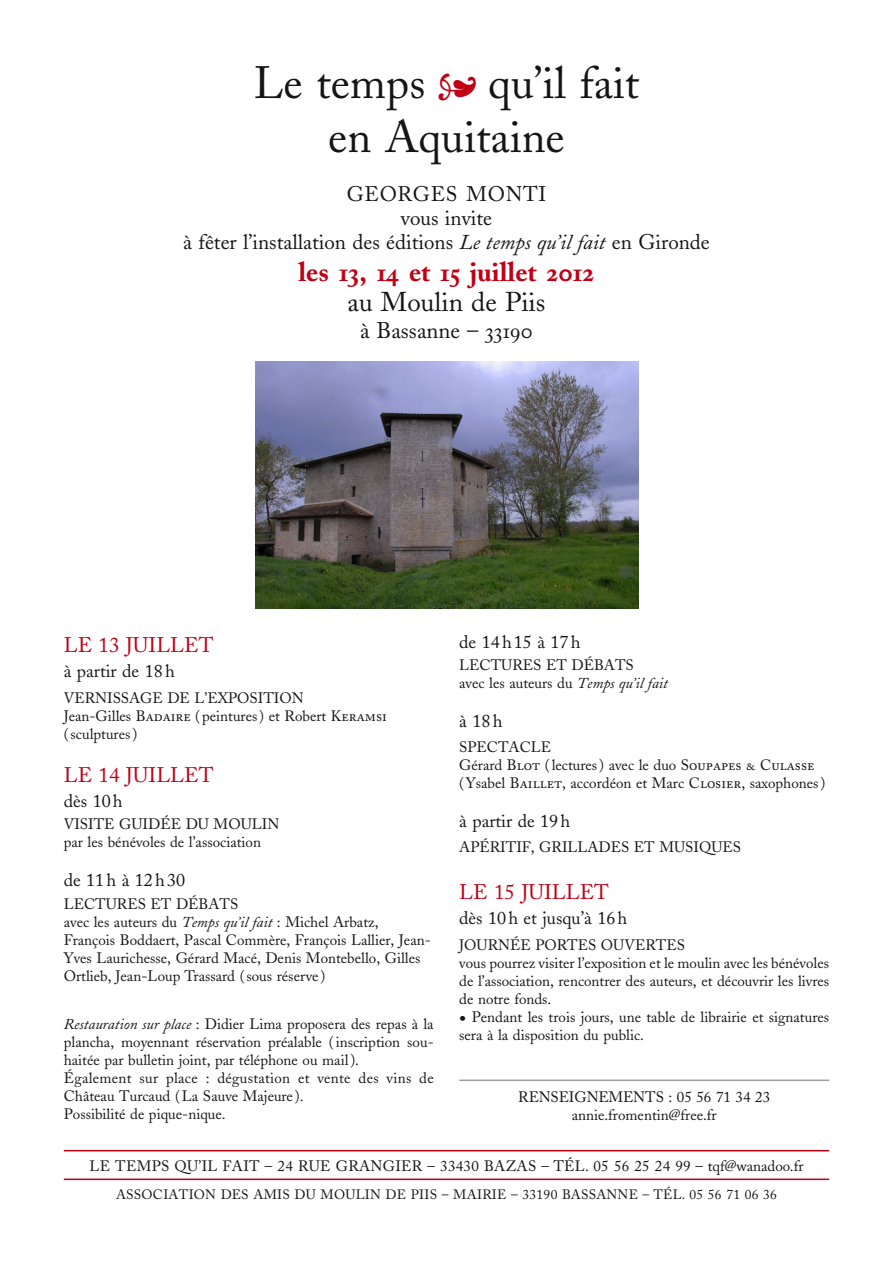
<style>
.page{position:relative;width:893px;height:1263px;background:#fff}
.page>*{position:absolute;margin:0;border:0;box-sizing:border-box;transform-origin:0 0}
.t1{font:45px/54px "Adobe Caslon";color:#151518;text-align:center}
.t2{font:27px "Adobe Caslon Bold Os F";color:#bf0015}
.t3{font:27px "Adobe Caslon";color:#151518}
.t4{font:22.5px "Adobe Caslon";color:#151518}
.t5{font:21px/24px "Adobe Caslon";color:#151518;text-align:center}
.t6{font:21px "Adobe Caslon";color:#bf0015}
.t7{font:18px "Adobe Caslon";color:#151518}
.t8{font:15px/18px "Adobe Caslon";color:#151518}
.t9{font:15px "Adobe Caslon";letter-spacing:.02em;color:#151518}
.t10{font:13.5px "Adobe Caslon";letter-spacing:.02em;color:#151518}
.s1{font-family:"Maxime Ornements";color:#bf0015}
.s2{font-style:italic}
.s3{font-family:"Adobe Caslon";font-weight:700}
.s4{font-family:"Adobe Caslon Regular SC"}
.s5{font-size:21px}
</style>
<div class="page">
<img style="left:255px;top:361px;width:383px;height:247px">
<hr style="left:459px;top:1079px;width:370px;height:2px;background:#9e9fa3">
<hr style="left:64px;top:1150px;width:765px;height:1px;background:#bf0015">
<hr style="left:64px;top:1178px;width:765px;height:2px;background:#bf0015">
<h1 class="t1" style="left:254px;top:57px;width:387px">Le temps <span class="s1">k</span> qu’il fait en Aquitaine</h1>
<h3 class="t5" style="left:183px;top:182px;width:528px">GEORGES MONTI<br>vous invite<br>à fêter l’installation des éditions <span class="s2">Le temps qu’il fait</span> en Gironde</h3>
<h2 class="t2" style="left:298px;top:256px;width:298px"><span class="s3">les</span> 13, 14 et 15 <span class="s3">juillet</span> 2012</h2>
<h2 class="t3" style="left:347px;top:286px;width:199px">au Moulin de Piis</h2>
<h3 class="t4" style="left:360px;top:317px;width:174px">à Bassanne – <span class="s4">33190</span></h3>
<p class="t7" style="left:459px;top:631px;width:123px">de 14 h 15 à 17 h</p>
<p class="t8" style="left:459px;top:656px;width:210px">LECTURES ET DÉBATS<br>avec les auteurs du <span class="s2">Temps qu’il fait</span></p>
<p class="t7" style="left:459px;top:710px;width:45px">à 18 h</p>
<p class="t8" style="left:459px;top:738px;width:368px">SPECTACLE<br>Gérard <span class="s4">Blot</span> (lectures) avec le duo <span class="s4">Soupapes &amp; Culasse </span>(Ysabel <span class="s4">Baillet,</span> accordéon et Marc <span class="s4">Closier</span>, saxophones)</p>
<p class="t7" style="left:459px;top:810px;width:112px">à partir de 19 h</p>
<p class="t8" style="left:459px;top:838px;width:283px">APÉRITIF, GRILLADES ET MUSIQUES</p>
<h3 class="t6" style="left:459px;top:879px;width:151px">LE 15 JUILLET</h3>
<p class="t7" style="left:459px;top:907px;width:170px">dès 10 h et jusqu’à 16 h</p>
<p class="t8" style="left:459px;top:936px;width:371px">JOURNÉE PORTES OUVERTES<br>vous pourrez visiter l’exposition et le moulin avec les bénévoles de l’association, rencontrer des auteurs, et découvrir les livres de notre fonds.</p>
<p class="t8" style="left:459px;top:1008px;width:371px"><span class="s5">•</span> Pendant les trois jours, une table de librairie et signatures sera à la disposition du public.</p>
<h3 class="t6" style="left:64px;top:633px;width:151px">LE 13 JUILLET</h3>
<p class="t7" style="left:64px;top:661px;width:112px">à partir de 18 h</p>
<p class="t8" style="left:64px;top:689px;width:325px">VERNISSAGE DE L’EXPOSITION<br>Jean-Gilles <span class="s4">Badaire</span> (peintures) et Robert <span class="s4">Keramsi </span>(sculptures)</p>
<h3 class="t6" style="left:64px;top:762px;width:151px">LE 14 JUILLET</h3>
<p class="t7" style="left:64px;top:790px;width:60px">dès 10 h</p>
<p class="t8" style="left:64px;top:815px;width:217px">VISITE GUIDÉE DU MOULIN par les bénévoles de l’association</p>
<p class="t7" style="left:64px;top:870px;width:123px">de 11 h à 12 h 30</p>
<p class="t8" style="left:64px;top:895px;width:368px">LECTURES ET DÉBATS<br>avec les auteurs du <span class="s2">Temps qu’il fait</span> : Michel Arbatz, François Boddaert, Pascal Commère, François Lallier, Jean-Yves Laurichesse, Gérard Macé, Denis Montebello, Gilles Ortlieb, Jean-Loup Trassard ( sous réserve )</p>
<p class="t8" style="left:64px;top:1015px;width:371px"><span class="s2">Restauration sur place</span> : Didier Lima proposera des repas à la plancha, moyennant réservation préalable ( inscription sou&shy;haitée par bulletin joint, par téléphone ou mail ).<br>Également sur place : dégustation et vente des vins de Château Turcaud ( La Sauve Majeure ).<br>Possibilité de pique-nique.</p>
<p class="t8" style="left:518px;top:1088px;width:253px;text-align:center">RENSEIGNEMENTS : 05 56 71 34 23 annie.fromentin@free.fr</p>
<p class="t9" style="left:89px;top:1157px;width:716px">LE TEMPS QU’IL FAIT – 24 RUE GRANGIER – 33430 BAZAS – TÉL. 05 56 25 24 99 – tqf@wanadoo.fr</p>
<p class="t10" style="left:116px;top:1187px;width:662px">ASSOCIATION DES AMIS DU MOULIN DE PIIS – MAIRIE – 33190 BASSANNE – TÉL. 05 56 71 06 36</p>
</div>
